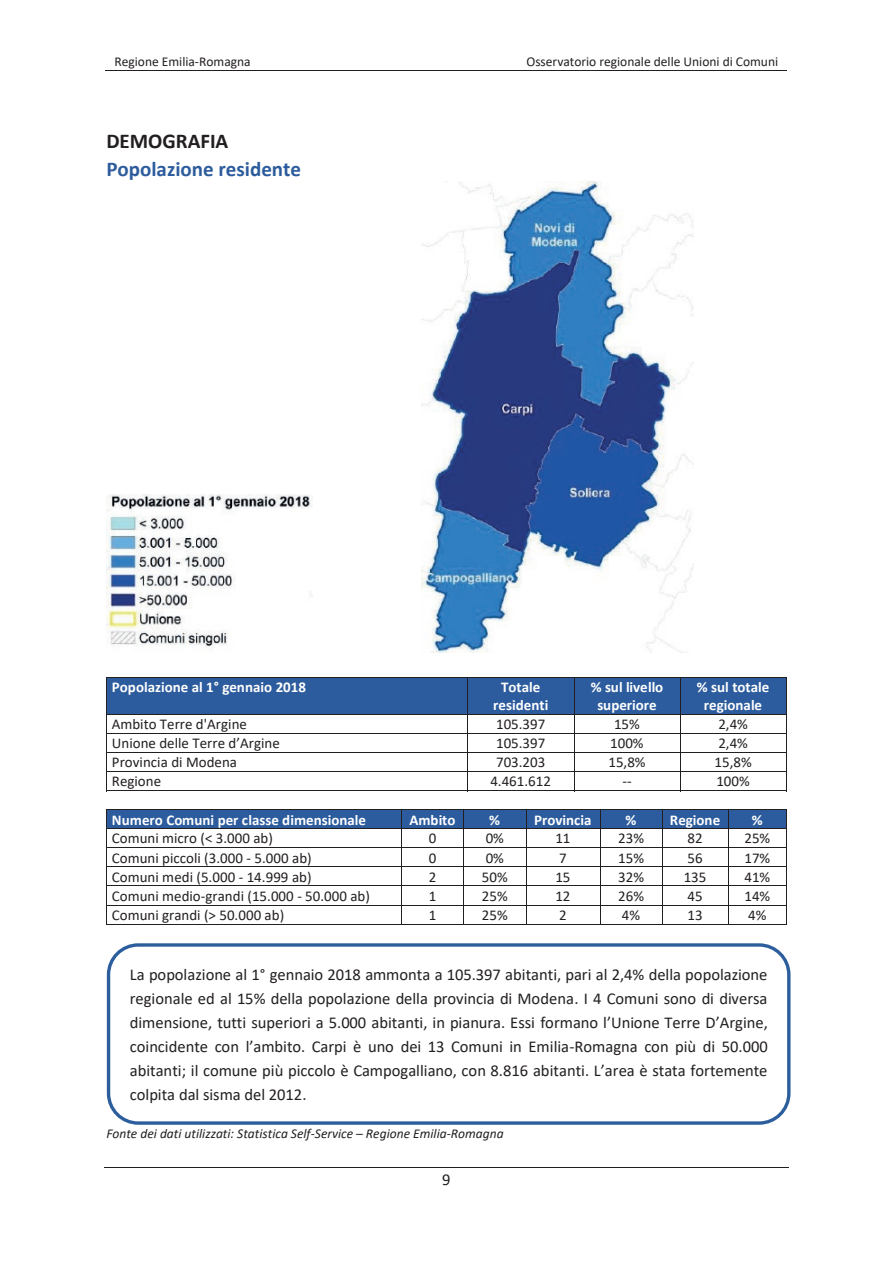
<style>
.page{position:relative;width:893px;height:1263px;background:#fff}
.page>*{position:absolute;margin:0;border:0;box-sizing:border-box;transform-origin:0 0}
.t1{font:700 21px/28.8px "Calibri";color:#2c5c9d}
.t2{font:16.5px/24px "Calibri";color:#231f20;text-align:justify}
.t3{font:15px "Calibri";color:#231f20}
.t4{font:700 15px/18.5px "Calibri";color:#fff;text-align:center}
.t5{font:italic 13.5px "Calibri";color:#231f20}
.t6{font:13.5px "Calibri";color:#231f20}
.s1{color:#231f20}
</style>
<div class="page">
<hr style="left:105px;top:70px;width:342px;height:1px;background:#231f20">
<hr style="left:446px;top:70px;width:341px;height:1px;background:#231f20">
<hr style="left:104px;top:1167px;width:685px;height:1px;background:#231f20">
<div style="left:107px;top:677px;width:360px;height:37px;background:#2c5c9d"></div>
<div style="left:468px;top:677px;width:106px;height:37px;background:#2c5c9d"></div>
<div style="left:574px;top:677px;width:106px;height:37px;background:#2c5c9d"></div>
<div style="left:680px;top:677px;width:106px;height:37px;background:#2c5c9d"></div>
<hr style="left:106px;top:677px;width:361px;height:1px;background:#231f20">
<hr style="left:467px;top:677px;width:319px;height:1px;background:#231f20">
<hr style="left:106px;top:677px;width:1px;height:37px;background:#231f20">
<hr style="left:467px;top:677px;width:1px;height:37px;background:#231f20">
<hr style="left:574px;top:677px;width:1px;height:37px;background:#231f20">
<hr style="left:680px;top:677px;width:1px;height:37px;background:#231f20">
<hr style="left:786px;top:677px;width:1px;height:37px;background:#231f20">
<hr style="left:106px;top:714px;width:361px;height:1px;background:#231f20">
<hr style="left:467px;top:714px;width:319px;height:1px;background:#231f20">
<hr style="left:106px;top:733px;width:361px;height:1px;background:#231f20">
<hr style="left:467px;top:733px;width:319px;height:1px;background:#231f20">
<hr style="left:106px;top:752px;width:361px;height:1px;background:#231f20">
<hr style="left:467px;top:752px;width:319px;height:1px;background:#231f20">
<hr style="left:106px;top:771px;width:361px;height:1px;background:#231f20">
<hr style="left:467px;top:771px;width:319px;height:1px;background:#231f20">
<svg style="left:106px;top:715px;width:1px;height:75px"></svg>
<hr style="left:106px;top:790px;width:361px;height:1px;background:#231f20">
<svg style="left:467px;top:715px;width:1px;height:76px"></svg>
<hr style="left:468px;top:790px;width:106px;height:1px;background:#231f20">
<svg style="left:574px;top:715px;width:1px;height:75px"></svg>
<hr style="left:574px;top:790px;width:106px;height:1px;background:#231f20">
<svg style="left:680px;top:715px;width:1px;height:76px"></svg>
<hr style="left:681px;top:790px;width:105px;height:1px;background:#231f20">
<svg style="left:786px;top:714px;width:1px;height:77px"></svg>
<div style="left:107px;top:810px;width:294px;height:18px;background:#2c5c9d"></div>
<div style="left:402px;top:810px;width:61px;height:18px;background:#2c5c9d"></div>
<div style="left:464px;top:810px;width:62px;height:18px;background:#2c5c9d"></div>
<div style="left:526px;top:810px;width:73px;height:18px;background:#2c5c9d"></div>
<div style="left:600px;top:810px;width:62px;height:18px;background:#2c5c9d"></div>
<div style="left:662px;top:810px;width:66px;height:18px;background:#2c5c9d"></div>
<div style="left:729px;top:810px;width:57px;height:18px;background:#2c5c9d"></div>
<hr style="left:106px;top:809px;width:295px;height:1px;background:#231f20">
<hr style="left:401px;top:809px;width:125px;height:1px;background:#231f20">
<hr style="left:526px;top:809px;width:202px;height:1px;background:#231f20">
<hr style="left:728px;top:809px;width:59px;height:1px;background:#231f20">
<hr style="left:106px;top:828px;width:295px;height:1px;background:#231f20">
<hr style="left:401px;top:828px;width:125px;height:1px;background:#231f20">
<hr style="left:526px;top:828px;width:202px;height:1px;background:#231f20">
<hr style="left:728px;top:828px;width:59px;height:1px;background:#231f20">
<hr style="left:106px;top:847px;width:295px;height:1px;background:#231f20">
<hr style="left:401px;top:847px;width:125px;height:1px;background:#231f20">
<hr style="left:526px;top:847px;width:202px;height:1px;background:#231f20">
<hr style="left:728px;top:847px;width:59px;height:1px;background:#231f20">
<hr style="left:106px;top:866px;width:295px;height:1px;background:#231f20">
<hr style="left:401px;top:866px;width:125px;height:1px;background:#231f20">
<hr style="left:526px;top:866px;width:202px;height:1px;background:#231f20">
<hr style="left:728px;top:866px;width:59px;height:1px;background:#231f20">
<hr style="left:106px;top:886px;width:295px;height:1px;background:#231f20">
<hr style="left:401px;top:886px;width:125px;height:1px;background:#231f20">
<hr style="left:526px;top:886px;width:202px;height:1px;background:#231f20">
<hr style="left:728px;top:886px;width:59px;height:1px;background:#231f20">
<hr style="left:106px;top:905px;width:295px;height:1px;background:#231f20">
<hr style="left:401px;top:905px;width:125px;height:1px;background:#231f20">
<hr style="left:526px;top:905px;width:202px;height:1px;background:#231f20">
<hr style="left:728px;top:905px;width:59px;height:1px;background:#231f20">
<svg style="left:106px;top:810px;width:1px;height:114px"></svg>
<hr style="left:106px;top:924px;width:295px;height:1px;background:#231f20">
<svg style="left:401px;top:810px;width:1px;height:114px"></svg>
<hr style="left:402px;top:924px;width:61px;height:1px;background:#231f20">
<svg style="left:463px;top:810px;width:1px;height:114px"></svg>
<hr style="left:464px;top:924px;width:62px;height:1px;background:#231f20">
<svg style="left:526px;top:810px;width:1px;height:114px"></svg>
<hr style="left:526px;top:924px;width:74px;height:1px;background:#231f20">
<svg style="left:600px;top:810px;width:1px;height:114px"></svg>
<hr style="left:600px;top:924px;width:62px;height:1px;background:#231f20">
<svg style="left:662px;top:810px;width:1px;height:114px"></svg>
<hr style="left:663px;top:924px;width:65px;height:1px;background:#231f20">
<svg style="left:728px;top:810px;width:1px;height:114px"></svg>
<hr style="left:729px;top:924px;width:57px;height:1px;background:#231f20">
<svg style="left:786px;top:810px;width:1px;height:115px"></svg>
<img style="left:106px;top:494px;width:206px;height:153px">
<img style="left:421px;top:182px;width:272px;height:470px">
<div style="left:107px;top:943px;width:683px;height:182px;border:3px solid #2c5e9d;border-radius:30px"></div>
<p class="t6" style="left:114px;top:52px;width:138px">Regione Emilia-Romagna</p>
<p class="t6" style="left:526px;top:52px;width:253px">Osservatorio regionale delle Unioni di Comuni</p>
<p class="t1" style="left:106px;top:126px;width:196px"><span class="s1">DEMOGRAFIA<br></span>Popolazione residente</p>
<p class="t4" style="left:112px;top:677px;width:196px">Popolazione al 1° gennaio 2018</p>
<p class="t4" style="left:493px;top:677px;width:57px">Totale residenti</p>
<p class="t4" style="left:591px;top:677px;width:74px">% sul livello superiore</p>
<p class="t4" style="left:697px;top:677px;width:74px">% sul totale regionale</p>
<p class="t3" style="left:112px;top:714px;width:137px">Ambito Terre d'Argine</p>
<p class="t3" style="left:496px;top:714px;width:51px">105.397</p>
<p class="t3" style="left:614px;top:714px;width:27px">15%</p>
<p class="t3" style="left:718px;top:714px;width:31px">2,4%</p>
<p class="t3" style="left:112px;top:733px;width:169px">Unione delle Terre d’Argine</p>
<p class="t3" style="left:496px;top:733px;width:51px">105.397</p>
<p class="t3" style="left:610px;top:733px;width:35px">100%</p>
<p class="t3" style="left:718px;top:733px;width:31px">2,4%</p>
<p class="t3" style="left:112px;top:752px;width:127px">Provincia di Modena</p>
<p class="t3" style="left:496px;top:752px;width:51px">703.203</p>
<p class="t3" style="left:608px;top:752px;width:39px">15,8%</p>
<p class="t3" style="left:715px;top:752px;width:39px">15,8%</p>
<p class="t3" style="left:112px;top:771px;width:51px">Regione</p>
<p class="t3" style="left:490px;top:771px;width:62px">4.461.612</p>
<p class="t3" style="left:622px;top:771px;width:11px">--</p>
<p class="t3" style="left:716px;top:771px;width:35px">100%</p>
<p class="t4" style="left:112px;top:810px;width:256px">Numero Comuni per classe dimensionale</p>
<p class="t4" style="left:409px;top:810px;width:48px">Ambito</p>
<p class="t4" style="left:489px;top:810px;width:12px">%</p>
<p class="t4" style="left:534px;top:810px;width:59px">Provincia</p>
<p class="t4" style="left:626px;top:810px;width:12px">%</p>
<p class="t4" style="left:670px;top:810px;width:52px">Regione</p>
<p class="t4" style="left:752px;top:810px;width:12px">%</p>
<p class="t3" style="left:112px;top:828px;width:163px">Comuni micro (&lt; 3.000 ab)</p>
<p class="t3" style="left:429px;top:828px;width:9px">0</p>
<p class="t3" style="left:486px;top:828px;width:20px">0%</p>
<p class="t3" style="left:555px;top:828px;width:17px">11</p>
<p class="t3" style="left:618px;top:828px;width:27px">23%</p>
<p class="t3" style="left:687px;top:828px;width:17px">82</p>
<p class="t3" style="left:744px;top:828px;width:27px">25%</p>
<p class="t3" style="left:112px;top:847px;width:201px">Comuni piccoli (3.000 - 5.000 ab)</p>
<p class="t3" style="left:429px;top:847px;width:9px">0</p>
<p class="t3" style="left:486px;top:847px;width:20px">0%</p>
<p class="t3" style="left:559px;top:847px;width:9px">7</p>
<p class="t3" style="left:618px;top:847px;width:27px">15%</p>
<p class="t3" style="left:687px;top:847px;width:17px">56</p>
<p class="t3" style="left:744px;top:847px;width:27px">17%</p>
<p class="t3" style="left:112px;top:866px;width:201px">Comuni medi (5.000 - 14.999 ab)</p>
<p class="t3" style="left:429px;top:866px;width:9px">2</p>
<p class="t3" style="left:482px;top:866px;width:27px">50%</p>
<p class="t3" style="left:555px;top:866px;width:17px">15</p>
<p class="t3" style="left:618px;top:866px;width:27px">32%</p>
<p class="t3" style="left:684px;top:866px;width:24px">135</p>
<p class="t3" style="left:744px;top:866px;width:27px">41%</p>
<p class="t3" style="left:112px;top:885px;width:259px">Comuni medio-grandi (15.000 - 50.000 ab)</p>
<p class="t3" style="left:429px;top:885px;width:9px">1</p>
<p class="t3" style="left:482px;top:885px;width:27px">25%</p>
<p class="t3" style="left:555px;top:885px;width:17px">12</p>
<p class="t3" style="left:618px;top:885px;width:27px">26%</p>
<p class="t3" style="left:687px;top:885px;width:17px">45</p>
<p class="t3" style="left:744px;top:885px;width:27px">14%</p>
<p class="t3" style="left:112px;top:904px;width:174px">Comuni grandi (&gt; 50.000 ab)</p>
<p class="t3" style="left:429px;top:904px;width:9px">1</p>
<p class="t3" style="left:482px;top:904px;width:27px">25%</p>
<p class="t3" style="left:559px;top:904px;width:9px">2</p>
<p class="t3" style="left:622px;top:904px;width:20px">4%</p>
<p class="t3" style="left:687px;top:904px;width:17px">13</p>
<p class="t3" style="left:748px;top:904px;width:20px">4%</p>
<p class="t2" style="left:130px;top:962px;width:640px">La popolazione al 1° gennaio 2018 ammonta a 105.397 abitanti, pari al 2,4% della popolazione regionale ed al 15% della popolazione della provincia di Modena. I 4 Comuni sono di diversa dimensione, tutti superiori a 5.000 abitanti, in pianura. Essi formano l’Unione Terre D’Argine, coincidente con l’ambito. Carpi è uno dei 13 Comuni in Emilia-Romagna con più di 50.000 abitanti; il comune più piccolo è Campogalliano, con 8.816 abitanti. L’area è stata fortemente colpita dal sisma del 2012.</p>
<p class="t5" style="left:106px;top:1124px;width:399px">Fonte dei dati utilizzati: Statistica Self-Service – Regione Emilia-Romagna</p>
<p class="t2" style="left:442px;top:1167px;width:10px">9</p>
</div>
